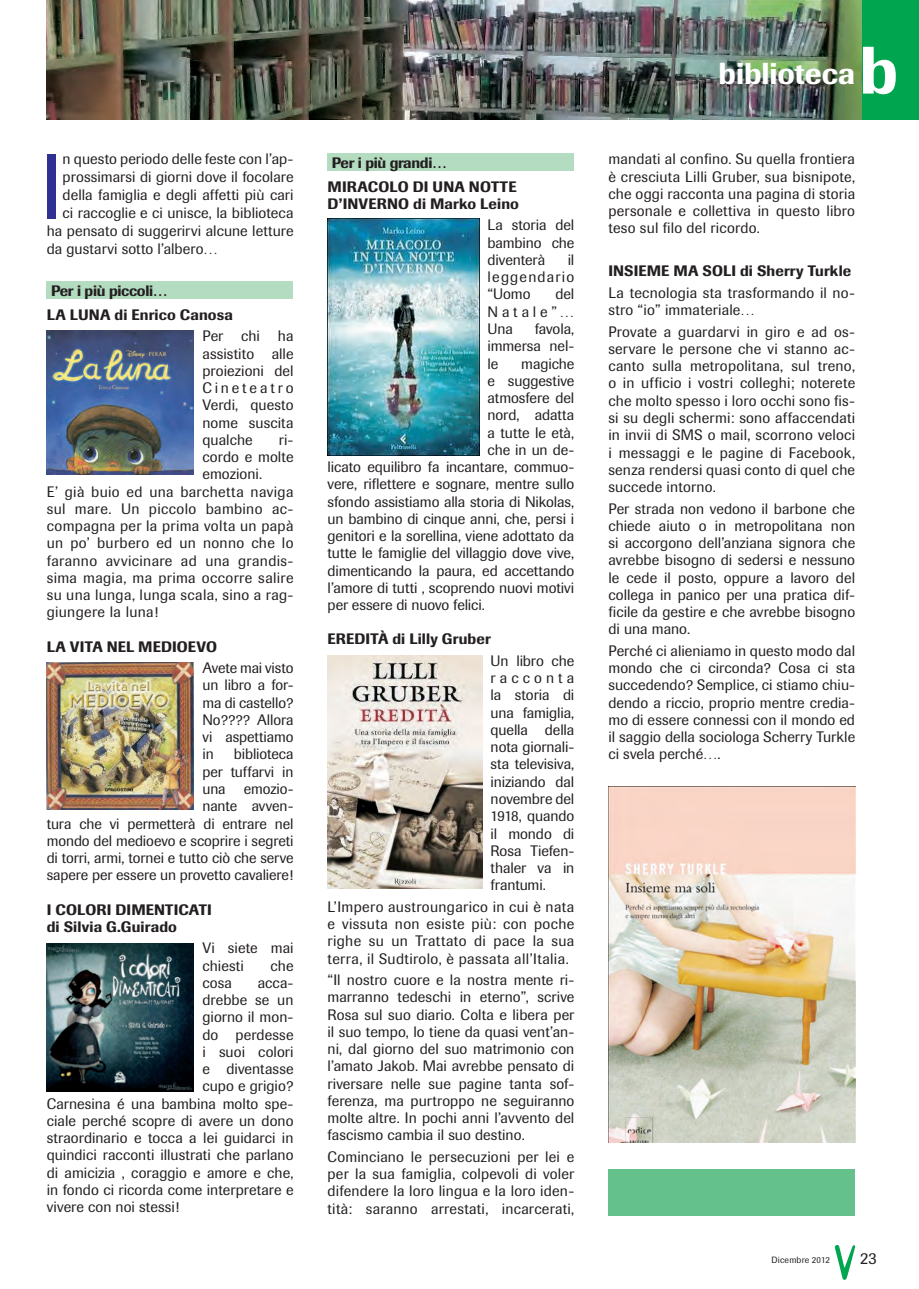
<style>
.page{position:relative;width:919px;height:1289px;background:#fff}
.page>*{position:absolute;margin:0;border:0;box-sizing:border-box;transform-origin:0 0}
.t1{font:91.5px "Imago";color:#2e3092}
.t2{font:500 30px "Imago";color:#fff}
.t3{font:16.5px "Imago";color:#231f20}
.t4{font:15px/17.2px "Imago";letter-spacing:.005em;color:#231f20;text-align:justify}
.t5{font:500 15px/24px "Imago";letter-spacing:.005em;color:#231f20}
.t6{font:15px "Imago";letter-spacing:.025em;color:#231f20}
.t7{font:9px "Imago";letter-spacing:.02em;color:#231f20}
.s1{font-size:66.3px}
</style>
<div class="page">
<svg style="left:834px;top:1245px;width:21px;height:34px"></svg>
<img style="left:47px;top:0;width:815px;height:119px">
<div style="left:47px;top:281px;width:246px;height:17px;background:#b3dcc0"></div>
<div style="left:327px;top:153px;width:246px;height:17px;background:#b3dcc0"></div>
<div style="left:862px;top:0;width:56px;height:119px;background:#00a54f"></div>
<img style="left:47px;top:943px;width:147px;height:148px">
<img style="left:327px;top:655px;width:155px;height:233px">
<img style="left:608px;top:786px;width:247px;height:356px">
<img style="left:327px;top:218px;width:152px;height:238px">
<img style="left:47px;top:662px;width:147px;height:147px">
<img style="left:47px;top:331px;width:147px;height:143px">
<div style="left:608px;top:1169px;width:247px;height:46px;background:#65c18b"></div>
<h1 class="t1" style="left:40px;top:133px;width:24px">I</h1>
<p class="t4" style="left:63px;top:151px;width:232px">n questo periodo delle feste con l’ap-</p>
<p class="t4" style="left:63px;top:169px;width:232px">prossimarsi di giorni dove il focolare</p>
<p class="t4" style="left:63px;top:187px;width:232px">della famiglia e degli affetti più cari</p>
<p class="t4" style="left:63px;top:205px;width:232px">ci raccoglie e ci unisce, la biblioteca</p>
<p class="t4" style="left:47px;top:223px;width:248px">ha pensato di suggerirvi alcune letture</p>
<p class="t4" style="left:47px;top:241px;width:173px">da gustarvi sotto l’albero…</p>
<p class="t5" style="left:47px;top:278px;width:188px">Per i più piccoli…<br>LA LUNA di Enrico Canosa</p>
<p class="t4" style="left:202px;top:327px;width:93px">Per chi ha assistito alle proiezioni del Cineteatro Verdi, questo nome suscita qualche</p>
<p class="t4" style="left:279px;top:431px;width:16px">ri-</p>
<p class="t4" style="left:202px;top:448px;width:93px">cordo e molte</p>
<p class="t4" style="left:202px;top:465px;width:61px">emozioni.</p>
<p class="t4" style="left:47px;top:483px;width:248px">E’ già buio ed una barchetta naviga</p>
<p class="t4" style="left:47px;top:500px;width:248px">sul mare. Un piccolo bambino ac-</p>
<p class="t4" style="left:47px;top:517px;width:248px">compagna per la prima volta un papà</p>
<p class="t6" style="left:47px;top:534px;width:248px">un po’ burbero ed un nonno che lo</p>
<p class="t4" style="left:47px;top:552px;width:248px">faranno avvicinare ad una grandis-</p>
<p class="t4" style="left:47px;top:569px;width:248px">sima magia, ma prima occorre salire</p>
<p class="t4" style="left:47px;top:586px;width:248px">su una lunga, lunga scala, sino a rag-</p>
<p class="t4" style="left:47px;top:603px;width:113px">giungere la luna!</p>
<p class="t5" style="left:47px;top:634px;width:172px">LA VITA NEL MEDIOEVO</p>
<p class="t4" style="left:202px;top:659px;width:93px">Avete mai visto un libro a for&shy;ma di castello?<br>No???? Allora vi aspettiamo in</p>
<p class="t4" style="left:47px;top:745px;width:248px;text-align:right">biblioteca<br>per tuffarvi in<br>una emozio-<br>nante avven-<br>tura che vi permetterà di entrare nel mondo del medioevo e scoprire i segreti di torri, armi, tornei e tutto ciò che serve sapere per essere un provetto cavaliere!</p>
<p class="t5" style="left:47px;top:900px;width:166px;line-height:17.2px">I COLORI DIMENTICATI di Silvia G.Guirado</p>
<p class="t4" style="left:202px;top:939px;width:93px">Vi siete mai chiesti</p>
<p class="t4" style="left:270px;top:956px;width:24px">che</p>
<p class="t4" style="left:202px;top:974px;width:31px">cosa</p>
<p class="t4" style="left:258px;top:974px;width:37px">acca-</p>
<p class="t4" style="left:202px;top:991px;width:93px">drebbe se un</p>
<p class="t4" style="left:202px;top:1008px;width:93px">giorno il mon-</p>
<p class="t4" style="left:202px;top:1025px;width:93px">do perdesse</p>
<p class="t4" style="left:202px;top:1043px;width:93px">i suoi colori</p>
<p class="t4" style="left:202px;top:1060px;width:93px">e diventasse</p>
<p class="t4" style="left:202px;top:1077px;width:93px">cupo e grigio?</p>
<p class="t4" style="left:47px;top:1094px;width:248px">Carnesina é una bambina molto spe-</p>
<p class="t4" style="left:47px;top:1112px;width:248px">ciale perché scopre di avere un dono</p>
<p class="t4" style="left:47px;top:1129px;width:248px">straordinario e tocca a lei guidarci in</p>
<p class="t4" style="left:47px;top:1146px;width:248px">quindici racconti illustrati che parlano</p>
<p class="t4" style="left:47px;top:1163px;width:248px">di amicizia , coraggio e amore e che,</p>
<p class="t4" style="left:47px;top:1181px;width:248px">in fondo ci ricorda come interpretare e</p>
<p class="t4" style="left:47px;top:1198px;width:134px">vivere con noi stessi!</p>
<p class="t5" style="left:327px;top:150px;width:190px">Per i più grandi…<br>MIRACOLO DI UNA NOTTE</p>
<p class="t5" style="left:327px;top:192px;width:193px">D’INVERNO di Marko Leino</p>
<p class="t4" style="left:487px;top:217px;width:88px">La storia del bambino che diventerà</p>
<p class="t4" style="left:487px;top:251px;width:88px;text-indent:80px">il leggendario “Uomo</p>
<p class="t4" style="left:487px;top:286px;width:88px;text-indent:68px">del Natale”… Una</p>
<p class="t4" style="left:487px;top:320px;width:88px;text-indent:47px">favola, immersa nel&shy;le</p>
<p class="t4" style="left:521px;top:355px;width:55px">magiche</p>
<p class="t4" style="left:487px;top:372px;width:88px">e suggestive</p>
<p class="t4" style="left:487px;top:389px;width:88px">atmosfere del</p>
<p class="t4" style="left:487px;top:406px;width:88px">nord, adatta</p>
<p class="t4" style="left:487px;top:424px;width:88px">a tutte le età,</p>
<p class="t4" style="left:487px;top:441px;width:88px">che in un de-</p>
<p class="t4" style="left:327px;top:458px;width:248px">licato equilibro fa incantare, commuo-</p>
<p class="t4" style="left:327px;top:475px;width:248px">vere, riflettere e sognare, mentre sullo</p>
<p class="t4" style="left:327px;top:493px;width:248px">sfondo assistiamo alla storia di Nikolas,</p>
<p class="t4" style="left:327px;top:510px;width:248px">un bambino di cinque anni, che, persi i</p>
<p class="t4" style="left:327px;top:527px;width:248px">genitori e la sorellina, viene adottato da</p>
<p class="t4" style="left:327px;top:544px;width:248px">tutte le famiglie del villaggio dove vive,</p>
<p class="t4" style="left:327px;top:562px;width:248px">dimenticando la paura, ed accettando</p>
<p class="t4" style="left:327px;top:579px;width:248px">l’amore di tutti , scoprendo nuovi motivi</p>
<p class="t4" style="left:327px;top:596px;width:159px">per essere di nuovo felici.</p>
<p class="t5" style="left:327px;top:627px;width:164px">EREDITÀ di Lilly Gruber</p>
<p class="t4" style="left:490px;top:652px;width:85px">Un libro che racconta la storia di una famiglia, quella della nota giornali&shy;sta televisiva, iniziando dal novembre del 1918, quando il mondo di Rosa Tiefen&shy;thaler va in frantumi.</p>
<p class="t4" style="left:327px;top:898px;width:248px">L’Impero austroungarico in cui è nata e vissuta non esiste più: con poche righe su un Trattato di pace la sua terra, il Sudtirolo, è passata all’Italia.</p>
<p class="t4" style="left:327px;top:971px;width:248px">“Il nostro cuore e la nostra mente ri&shy;marranno tedeschi in eterno”, scrive Rosa sul suo diario. Colta e libera per il suo tempo, lo tiene da quasi vent’an&shy;ni, dal giorno del suo matrimonio con l’amato Jakob. Mai avrebbe pensato di riversare nelle sue pagine tanta sof&shy;ferenza, ma purtroppo ne seguiranno molte altre. In pochi anni l’avvento del fascismo cambia il suo destino.</p>
<p class="t4" style="left:327px;top:1148px;width:248px">Cominciano le persecuzioni per lei e per la sua famiglia, colpevoli di voler difendere la loro lingua e la loro iden&shy;tità: saranno arrestati, incarcerati,</p>
<h2 class="t2" style="left:718px;top:56px;width:181px">biblioteca<span class="s1">b</span></h2>
<p class="t4" style="left:608px;top:151px;width:248px">mandati al confino. Su quella frontiera è cresciuta Lilli Gruber, sua bisnipote, che oggi racconta una pagina di storia personale e collettiva in questo libro teso sul filo del ricordo.</p>
<p class="t5" style="left:608px;top:259px;width:244px">INSIEME MA SOLI di Sherry Turkle</p>
<p class="t4" style="left:608px;top:284px;width:248px">La tecnologia sta trasformando il no&shy;stro “io” immateriale…</p>
<p class="t4" style="left:608px;top:323px;width:248px">Provate a guardarvi in giro e ad os&shy;servare le persone che vi stanno ac&shy;canto sulla metropolitana, sul treno, o in ufficio i vostri colleghi; noterete che molto spesso i loro occhi sono fis&shy;si su degli schermi: sono affaccendati in invii di SMS o mail, scorrono veloci i messaggi e le pagine di Facebook, senza rendersi quasi conto di quel che succede intorno.</p>
<p class="t4" style="left:608px;top:500px;width:248px">Per strada non vedono il barbone che chiede aiuto o in metropolitana non si accorgono dell’anziana signora che avrebbe bisogno di sedersi e nessuno le cede il posto, oppure a lavoro del collega in panico per una pratica dif&shy;ficile da gestire e che avrebbe bisogno di una mano.</p>
<p class="t4" style="left:608px;top:642px;width:248px">Perché ci alieniamo in questo modo dal mondo che ci circonda? Cosa ci sta succedendo? Semplice, ci stiamo chiu&shy;dendo a riccio, proprio mentre credia&shy;mo di essere connessi con il mondo ed il saggio della sociologa Scherry Turkle ci svela perché….</p>
<p class="t7" style="left:771px;top:1254px;width:60px">Dicembre 2012</p>
<p class="t3" style="left:860px;top:1248px;width:18px">23</p>
</div>
